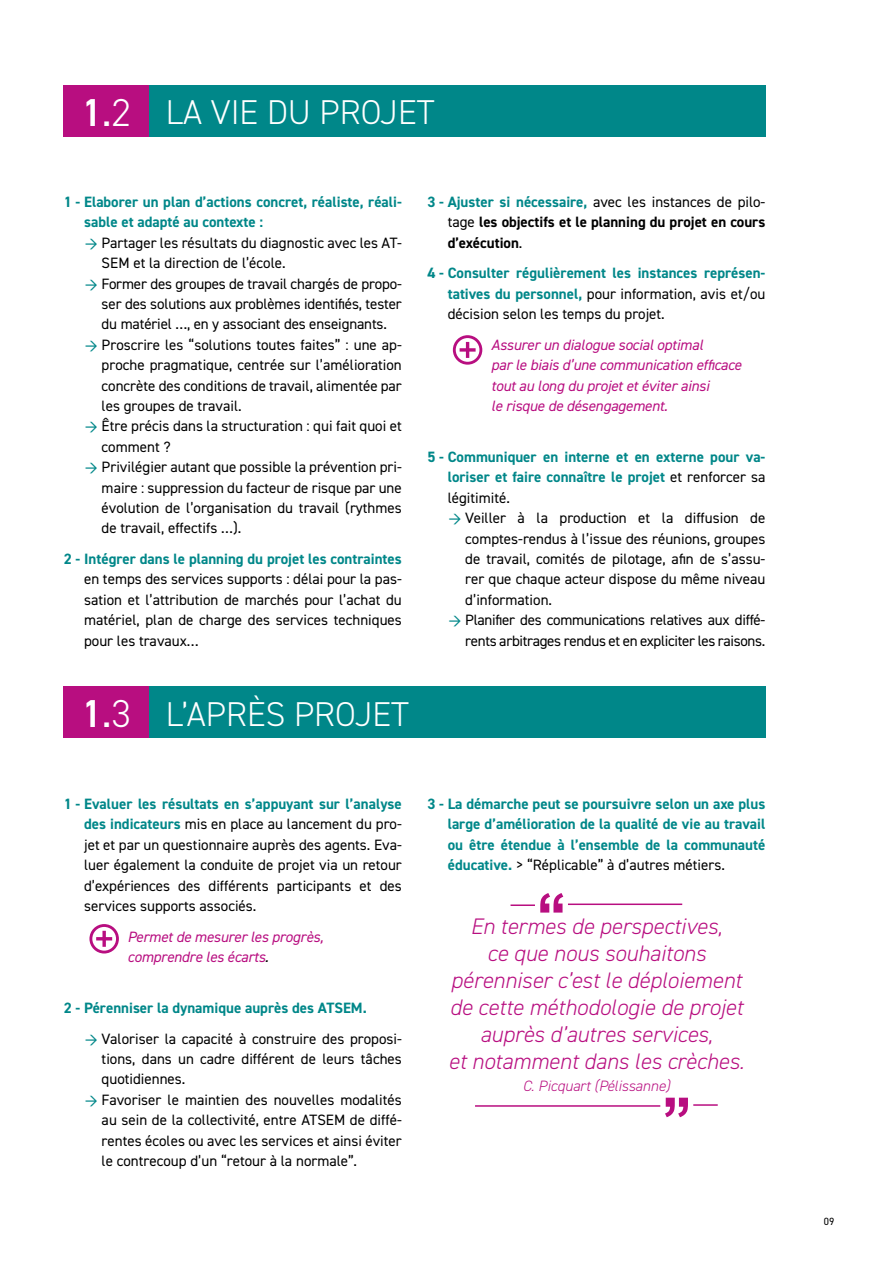
<style>
.page{position:relative;width:893px;height:1263px;background:#fff}
.page>*{position:absolute;margin:0;border:0;box-sizing:border-box;transform-origin:0 0}
.courant{font:600 39px "DIN2014";color:#fff}
.courant-2{font:300 34.5px "DIN2014";color:#fff}
.courant-3{font:italic 300 22.5px "DIN2014";color:#b80e80}
.courant-4{font:15px/20.4px "DIN2014";color:#000;text-align:justify}
.courant-5{font:700 15px/20.4px "DIN2014";color:#008789;text-align:justify}
.courant-6{font:italic 15px/20.4px "DIN2014";letter-spacing:-.01em;color:#b80e80}
.courant-7{font:700 15px/20.4px "DIN2014";color:#000;text-align:justify}
.courant-8{font:15px/20.4px "DIN2014";letter-spacing:-.02em;color:#000;text-align:right}
.courant-9{font:italic 300 15px "DIN2014";color:#b80e80}
.t1{font:10.5px "DIN2014";color:#000}
.s1{font-weight:400}
.s2{font-weight:300}
.s3{font-weight:700;color:#008789}
.s4{color:#008789}
.s5{font-weight:400;color:#000}
.s6{color:#000}
</style>
<div class="page">
<div style="left:64px;top:85px;width:85px;height:51px;background:#b80e80"></div>
<div style="left:64px;top:687px;width:85px;height:51px;background:#b80e80"></div>
<div style="left:149px;top:85px;width:616px;height:51px;background:#008789"></div>
<div style="left:149px;top:687px;width:616px;height:51px;background:#008789"></div>
<svg style="left:540px;top:893px;width:23px;height:19px"></svg>
<hr style="left:510px;top:904px;width:25px;height:2px;background:#b80e80">
<hr style="left:568px;top:903px;width:114px;height:2px;background:#b80e80">
<svg style="left:665px;top:1098px;width:23px;height:19px"></svg>
<hr style="left:693px;top:1104px;width:25px;height:2px;background:#b80e80">
<hr style="left:475px;top:1105px;width:185px;height:2px;background:#b80e80">
<svg style="left:89px;top:924px;width:30px;height:29px"></svg>
<svg style="left:453px;top:335px;width:29px;height:30px"></svg>
<p class="courant" style="left:82px;top:86px;width:50px">1<span class="s1">.</span><span class="s2">2</span></p>
<p class="courant-2" style="left:166px;top:91px;width:270px">LA VIE DU PROJET</p>
<p class="courant-5" style="left:84px;top:191px;width:319px;text-indent:-20px">1 - Elaborer un plan d’actions concret, réaliste, réali&shy;sable et adapté au contexte :</p>
<p class="courant-4" style="left:102px;top:232px;width:302px;text-indent:-17px"><span class="s3">→</span> Partager les résultats du diagnostic avec les AT-<br>SEM et la direction de l’école.</p>
<p class="courant-4" style="left:102px;top:273px;width:302px;text-indent:-17px"><span class="s3">→</span> Former des groupes de travail chargés de propo&shy;ser des solutions aux problèmes identifiés, tester du matériel …, en y associant des enseignants.</p>
<p class="courant-4" style="left:102px;top:334px;width:302px;text-indent:-17px"><span class="s3">→</span> Proscrire les “solutions toutes faites” : une ap&shy;proche pragmatique, centrée sur l’amélioration concrète des conditions de travail, alimentée par les groupes de travail.</p>
<p class="courant-4" style="left:102px;top:416px;width:302px;text-indent:-17px"><span class="s3">→</span> Être précis dans la structuration : qui fait quoi et comment ?</p>
<p class="courant-4" style="left:102px;top:457px;width:302px;text-indent:-17px"><span class="s3">→</span> Privilégier autant que possible la prévention pri&shy;maire : suppression du facteur de risque par une évolution de l’organisation du travail (rythmes de travail, effectifs …).</p>
<p class="courant-4" style="left:84px;top:548px;width:319px;text-indent:-20px"><span class="s3">2 - Intégrer dans le planning du projet les contraintes </span>en temps des services supports : délai pour la pas&shy;sation et l’attribution de marchés pour l’achat du matériel, plan de charge des services techniques pour les travaux…</p>
<p class="courant" style="left:82px;top:688px;width:50px">1<span class="s1">.</span><span class="s2">3</span></p>
<p class="courant-2" style="left:166px;top:693px;width:245px">L’APRÈS PROJET</p>
<p class="courant-7" style="left:448px;top:191px;width:319px;text-indent:-20px"><span class="s4">3 - Ajuster si nécessaire,</span> <span class="s1">avec les instances de pilo&shy;tage</span> les objectifs et le planning du projet en cours d’exécution<span class="s1">.</span></p>
<p class="courant-5" style="left:448px;top:263px;width:319px;text-indent:-20px">4 - Consulter régulièrement les instances représen&shy;tatives du personnel, <span class="s5">pour information, avis et/ou décision selon les temps du projet.</span></p>
<p class="courant-6" style="left:491px;top:334px;width:213px">Assurer un dialogue social optimal</p>
<p class="courant-6" style="left:491px;top:355px;width:252px">par le biais d’une communication efficace tout au long du projet et éviter ainsi</p>
<p class="courant-6" style="left:491px;top:395px;width:178px">le risque de désengagement.</p>
<p class="courant-5" style="left:448px;top:446px;width:319px;text-indent:-20px">5 - Communiquer en interne et en externe pour va&shy;loriser et faire connaître le projet <span class="s5">et renforcer sa légitimité.</span></p>
<p class="courant-4" style="left:465px;top:508px;width:302px;text-indent:-17px"><span class="s3">→</span> Veiller à la production et la diffusion de comptes-rendus à l’issue des réunions, groupes de travail, comités de pilotage, afin de s’assu&shy;rer que chaque acteur dispose du même niveau d’information.</p>
<p class="courant-8" style="left:448px;top:610px;width:319px"><span class="s3">→</span> Planifier des communications relatives aux diffé&shy;rents arbitrages rendus et en expliciter les raisons.</p>
<p class="courant-4" style="left:84px;top:793px;width:319px;text-indent:-20px"><span class="s3">1 - Evaluer les résultats en s’appuyant sur l’analyse des indicateurs</span> mis en place au lancement du pro&shy;jet et par un questionnaire auprès des agents. Eva&shy;luer également la conduite de projet via un retour d’expériences des différents participants et des services supports associés.</p>
<p class="courant-6" style="left:128px;top:926px;width:197px">Permet de mesurer les progrès,</p>
<p class="courant-6" style="left:128px;top:946px;width:143px">comprendre les écarts<span class="s6">.</span></p>
<p class="courant-5" style="left:64px;top:997px;width:305px">2 - Pérenniser la dynamique auprès des ATSEM.</p>
<p class="courant-4" style="left:102px;top:1028px;width:302px;text-indent:-17px"><span class="s3">→</span> Valoriser la capacité à construire des proposi&shy;tions, dans un cadre différent de leurs tâches quotidiennes.</p>
<p class="courant-4" style="left:102px;top:1089px;width:302px;text-indent:-17px"><span class="s3">→</span> Favoriser le maintien des nouvelles modalités au sein de la collectivité, entre ATSEM de diffé&shy;rentes écoles ou avec les services et ainsi éviter le contrecoup d’un “retour à la normale”.</p>
<p class="courant-5" style="left:448px;top:793px;width:319px;text-indent:-20px">3 - La démarche peut se poursuivre selon un axe plus large d’amélioration de la qualité de vie au travail ou être étendue à l’ensemble de la communauté éducative. <span class="s5">&gt; “Réplicable” à d’autres métiers.</span></p>
<p class="courant-3" style="left:471px;top:912px;width:253px">En termes de perspectives,</p>
<p class="courant-3" style="left:487px;top:939px;width:220px">ce que nous souhaitons</p>
<p class="courant-3" style="left:451px;top:966px;width:292px">pérenniser c’est le déploiement</p>
<p class="courant-3" style="left:450px;top:993px;width:295px">de cette méthodologie de projet</p>
<p class="courant-3" style="left:480px;top:1020px;width:234px">auprès d’autres services,</p>
<p class="courant-3" style="left:448px;top:1047px;width:297px">et notamment dans les crèches.</p>
<p class="courant-9" style="left:523px;top:1077px;width:149px">C. Picquart (Pélissanne)</p>
<p class="t1" style="left:824px;top:1214px;width:12px">09</p>
</div>
